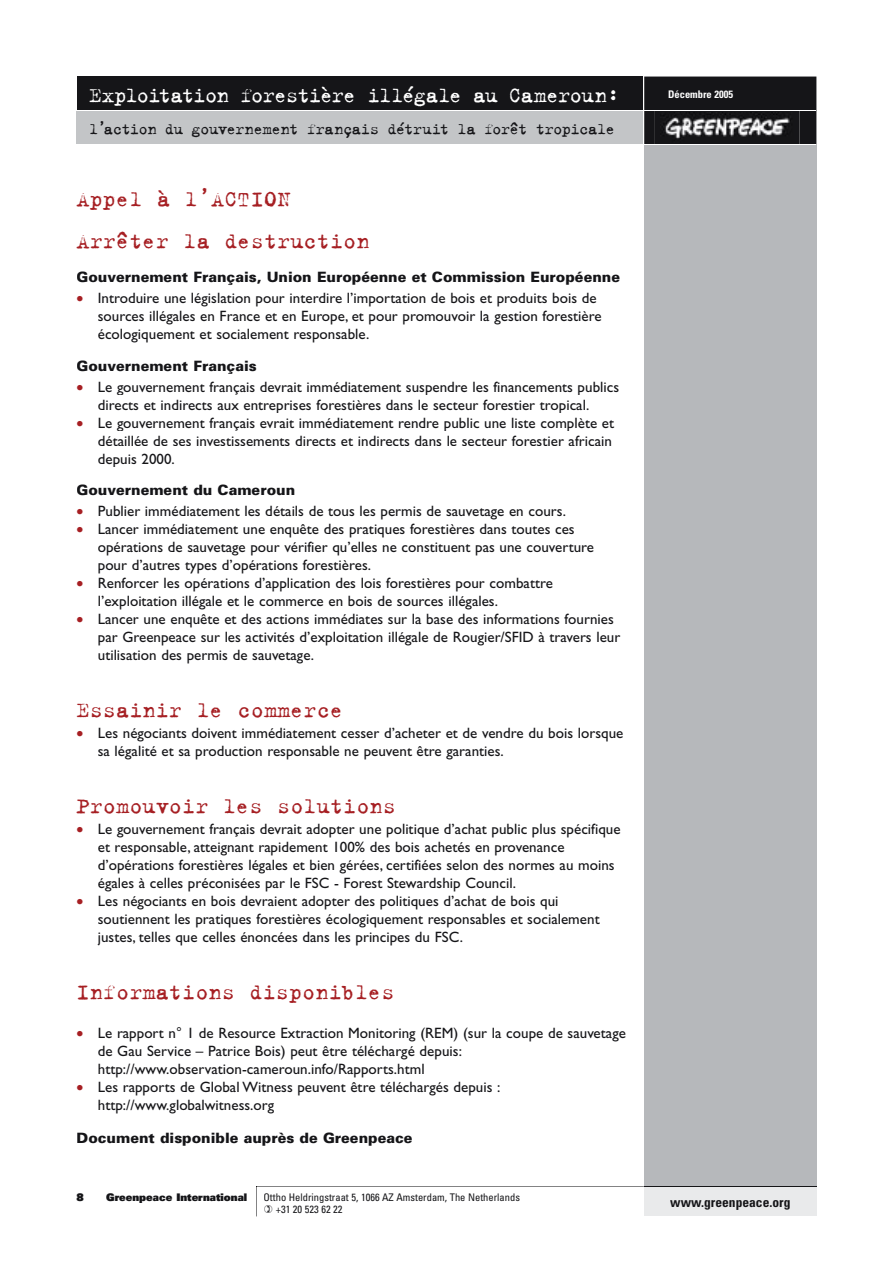
<style>
.page{position:relative;width:893px;height:1263px;background:#fff}
.page>*{position:absolute;margin:0;border:0;box-sizing:border-box;transform-origin:0 0}
.t1{font:24px/42px "Trixie Text";color:#a61f23}
.t2{font:23.25px "Trixie Text";letter-spacing:-.05em;color:#fff}
.t3{font:17.25px "Trixie Text";letter-spacing:-.04em;color:#151518}
.t4{font:15px/18px "Gill Sans";color:#151518}
.t5{font:900 14.25px "Univers";color:#151518}
.t6{font:700 condensed 13.5px "Univers";color:#151518}
.t7{font:condensed 10.5px/12.5px "Univers";color:#151518}
.t8{font:900 10.5px "Univers";color:#151518}
.t9{font:700 condensed 10.5px "Univers";color:#fff}
.s1{color:#a61f23}
</style>
<div class="page">
<div style="left:644px;top:1186px;width:172px;height:30px;background:#e9eaeb"></div>
<div style="left:644px;top:145px;width:172px;height:1041px;background:#b6b8bb"></div>
<div style="left:77px;top:111px;width:567px;height:34px;background:#c3c5c7"></div>
<div style="left:77px;top:77px;width:566px;height:34px;background:#151518"></div>
<div style="left:644px;top:77px;width:172px;height:67px;background:#151518"></div>
<img style="left:661px;top:112px;width:132px;height:31px">
<hr style="left:77px;top:145px;width:739px;height:1px;background:#fff">
<hr style="left:77px;top:111px;width:739px;height:1px;background:#fff">
<hr style="left:643px;top:77px;width:1px;height:1141px;background:#fff">
<hr style="left:644px;top:1186px;width:172px;height:1px;background:#151518">
<svg style="left:256px;top:1186px;width:388px;height:30px"></svg>
<h2 class="t2" style="left:89px;top:81px;width:531px">Exploitation forestière illégale au Cameroun:</h2>
<p class="t9" style="left:668px;top:88px;width:66px">Décembre 2005</p>
<p class="t3" style="left:89px;top:119px;width:527px">l’action du gouvernement français détruit la forêt tropicale</p>
<h1 class="t1" style="left:77px;top:177px;width:295px">Appel à l’ACTION<br>Arrêter la destruction</h1>
<p class="t5" style="left:77px;top:268px;width:545px">Gouvernement Français, Union Européenne et Commission Européenne</p>
<p class="t4" style="left:98px;top:289px;width:505px;text-indent:-21px"><span class="s1">•</span> Introduire une législation pour interdire l’importation de bois et produits bois de sources illégales en France et en Europe, et pour promouvoir la gestion forestière écologiquement et socialement responsable.</p>
<p class="t5" style="left:77px;top:357px;width:182px">Gouvernement Français</p>
<p class="t4" style="left:77px;top:378px;width:544px;text-align:center"><span class="s1">•</span> Le gouvernement français devrait immédiatement suspendre les financements publics directs et indirects aux entreprises forestières dans le secteur forestier tropical.</p>
<p class="t4" style="left:98px;top:414px;width:518px;text-indent:-21px"><span class="s1">•</span> Le gouvernement français evrait immédiatement rendre public une liste complète et détaillée de ses investissements directs et indirects dans le secteur forestier africain depuis 2000.</p>
<p class="t5" style="left:77px;top:481px;width:220px">Gouvernement du Cameroun</p>
<p class="t4" style="left:77px;top:502px;width:491px"><span class="s1">•</span> Publier immédiatement les détails de tous les permis de sauvetage en cours.</p>
<p class="t4" style="left:98px;top:520px;width:498px;text-indent:-21px"><span class="s1">•</span> Lancer immédiatement une enquête des pratiques forestières dans toutes ces opérations de sauvetage pour vérifier qu’elles ne constituent pas une couverture pour d’autres types d’opérations forestières.</p>
<p class="t4" style="left:98px;top:574px;width:457px;text-indent:-21px"><span class="s1">•</span> Renforcer les opérations d’application des lois forestières pour combattre l’exploitation illégale et le commerce en bois de sources illégales.</p>
<p class="t4" style="left:98px;top:610px;width:524px;text-indent:-21px"><span class="s1">•</span> Lancer une enquête et des actions immédiates sur la base des informations fournies par Greenpeace sur les activités d’exploitation illégale de Rougier/SFID à travers leur utilisation des permis de sauvetage.</p>
<h1 class="t1" style="left:77px;top:689px;width:268px">Essainir le commerce</h1>
<p class="t4" style="left:98px;top:724px;width:527px;text-indent:-21px"><span class="s1">•</span> Les négociants doivent immédiatement cesser d’acheter et de vendre du bois lorsque sa légalité et sa production responsable ne peuvent être garanties.</p>
<h1 class="t1" style="left:77px;top:785px;width:321px">Promouvoir les solutions</h1>
<p class="t4" style="left:98px;top:820px;width:524px;text-indent:-21px"><span class="s1">•</span> Le gouvernement français devrait adopter une politique d’achat public plus spécifique et responsable, atteignant rapidement 100% des bois achetés en provenance d’opérations forestières légales et bien gérées, certifiées selon des normes au moins égales à celles préconisées par le FSC - Forest Stewardship Council.</p>
<p class="t4" style="left:98px;top:892px;width:503px;text-indent:-21px"><span class="s1">•</span> Les négociants en bois devraient adopter des politiques d’achat de bois qui soutiennent les pratiques forestières écologiquement responsables et socialement justes, telles que celles énoncées dans les principes du FSC.</p>
<h1 class="t1" style="left:77px;top:971px;width:320px">Informations disponibles</h1>
<p class="t4" style="left:98px;top:1024px;width:530px;text-indent:-21px"><span class="s1">•</span> Le rapport n° 1 de Resource Extraction Monitoring (REM) (sur la coupe de sauvetage de Gau Service – Patrice Bois) peut être téléchargé depuis: http://www.observation-cameroun.info/Rapports.html</p>
<p class="t4" style="left:98px;top:1078px;width:404px;text-indent:-21px"><span class="s1">•</span> Les rapports de Global Witness peuvent être téléchargés depuis : http://www.globalwitness.org</p>
<p class="t5" style="left:77px;top:1129px;width:337px">Document disponible auprès de Greenpeace</p>
<p class="t8" style="left:77px;top:1190px;width:9px">8</p>
<p class="t8" style="left:106px;top:1190px;width:143px">Greenpeace International</p>
<p class="t7" style="left:276px;top:1191px;width:246px;text-indent:-12px">Ottho Heldringstraat 5, 1066 AZ Amsterdam, The Netherlands +31 20 523 62 22</p>
<p class="t6" style="left:670px;top:1193px;width:122px">www.greenpeace.org</p>
</div>
